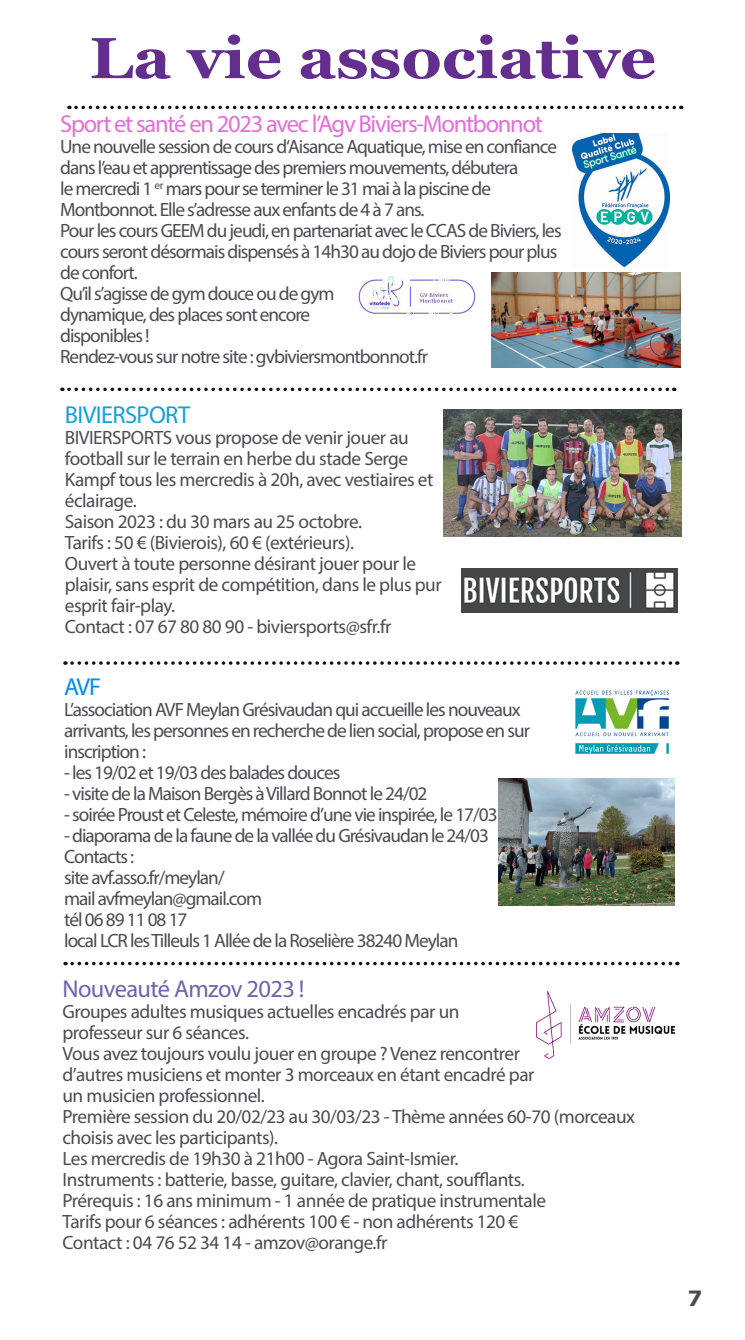
<style>
.page{position:relative;width:745px;height:1340px;background:#fff}
.page>*{position:absolute;margin:0;border:0;box-sizing:border-box;transform-origin:0 0}
.t1{font:700 57.75px "Georgia";color:#642e8e;scale:1.1 1}
.t2{font:24.5px "Myriad Pro";letter-spacing:-.05em;color:#e36fd6}
.t3{font:24.5px "Myriad Pro";letter-spacing:-.025em;color:#6d63ac}
.t4{font:24.5px "Myriad Pro";letter-spacing:-.025em;color:#16a0db}
.t5{font:24.5px "Myriad Pro";color:#008cee}
.t6{font:700 21px "Verdana";color:#4c4b52}
.t7{font:19.25px/21px "Myriad Pro";letter-spacing:-.045em;color:#4c4b52}
.t8{font:19.25px/21px "Myriad Pro";letter-spacing:-.025em;color:#4c4b52}
</style>
<div class="page">
<svg style="left:69px;top:387px;width:605px;height:4px"></svg>
<svg style="left:76px;top:106px;width:605px;height:3px"></svg>
<svg style="left:72px;top:661px;width:605px;height:4px"></svg>
<img style="left:572px;top:133px;width:97px;height:135px">
<img style="left:358px;top:275px;width:118px;height:40px">
<svg style="left:72px;top:961px;width:605px;height:4px"></svg>
<img style="left:443px;top:410px;width:238px;height:126px">
<img style="left:461px;top:568px;width:216px;height:45px">
<img style="left:498px;top:779px;width:175px;height:126px">
<img style="left:575px;top:690px;width:94px;height:64px">
<img style="left:491px;top:273px;width:189px;height:95px">
<img style="left:536px;top:991px;width:137px;height:67px">
<p class="t1" style="left:89px;top:15px;width:516px">La vie associative</p>
<p class="t2" style="left:60px;top:109px;width:484px">Sport et santé en 2023 avec l’Agv Biviers-Montbonnot</p>
<p class="t7" style="left:60px;top:136px;width:498px">Une nouvelle session de cours d‘Aisance Aquatique, mise en confiance dans l’eau et apprentissage des premiers mouvements, débutera<br>le mercredi 1 <sup>er</sup> mars pour se terminer le 31 mai à la piscine de Montbonnot. Elle s’adresse aux enfants de 4 à 7 ans.</p>
<p class="t7" style="left:60px;top:220px;width:502px">Pour les cours GEEM du jeudi, en partenariat avec le CCAS de Biviers, les cours seront désormais dispensés à 14h30 au dojo de Biviers pour plus de confort.</p>
<p class="t7" style="left:60px;top:283px;width:276px">Qu’il s’agisse de gym douce ou de gym dynamique, des places sont encore disponibles !</p>
<p class="t7" style="left:60px;top:346px;width:369px">Rendez-vous sur notre site : gvbiviersmontbonnot.fr</p>
<p class="t4" style="left:65px;top:400px;width:127px">BIVIERSPORT</p>
<p class="t8" style="left:65px;top:427px;width:370px">BIVIERSPORTS vous propose de venir jouer au football sur le terrain en herbe du stade Serge Kampf tous les mercredis à 20h, avec vestiaires et éclairage.</p>
<p class="t8" style="left:65px;top:511px;width:298px">Saison 2023 : du 30 mars au 25 octobre.</p>
<p class="t8" style="left:65px;top:532px;width:290px">Tarifs : 50 € (Bivierois), 60 € (extérieurs).</p>
<p class="t8" style="left:65px;top:553px;width:378px">Ouvert à toute personne désirant jouer pour le plaisir, sans esprit de compétition, dans le plus pur esprit fair-play.</p>
<p class="t8" style="left:65px;top:616px;width:328px">Contact : 07 67 80 80 90 - biviersports@sfr.fr</p>
<p class="t5" style="left:64px;top:671px;width:38px">AVF</p>
<p class="t7" style="left:64px;top:698px;width:467px">L’association AVF Meylan Grésivaudan qui accueille les nouveaux arrivants, les personnes en recherche de lien social, propose en sur inscription :</p>
<p class="t7" style="left:64px;top:761px;width:278px">- les 19/02 et 19/03 des balades douces</p>
<p class="t7" style="left:64px;top:782px;width:364px">- visite de la Maison Bergès à Villard Bonnot le 24/02</p>
<p class="t7" style="left:64px;top:803px;width:435px">- soirée Proust et Celeste, mémoire d’une vie inspirée, le 17/03</p>
<p class="t7" style="left:64px;top:824px;width:426px">- diaporama de la faune de la vallée du Grésivaudan le 24/03</p>
<p class="t7" style="left:64px;top:845px;width:72px">Contacts :</p>
<p class="t7" style="left:64px;top:866px;width:162px">site avf.asso.fr/meylan/</p>
<p class="t7" style="left:64px;top:887px;width:199px">mail avfmeylan@gmail.com</p>
<p class="t7" style="left:64px;top:908px;width:125px">tél 06 89 11 08 17</p>
<p class="t7" style="left:64px;top:929px;width:395px">local LCR les Tilleuls 1 Allée de la Roselière 38240 Meylan</p>
<p class="t3" style="left:62px;top:974px;width:243px">Nouveauté Amzov 2023 !</p>
<p class="t8" style="left:62px;top:1001px;width:398px">Groupes adultes musiques actuelles encadrés par un professeur sur 6 séances.</p>
<p class="t8" style="left:62px;top:1043px;width:473px">Vous avez toujours voulu jouer en groupe ? Venez rencontrer d’autres musiciens et monter 3 morceaux en étant encadré par un musicien professionnel.</p>
<p class="t8" style="left:62px;top:1106px;width:573px">Première session du 20/02/23 au 30/03/23 - Thème années 60-70 (morceaux choisis avec les participants).</p>
<p class="t8" style="left:62px;top:1148px;width:397px">Les mercredis de 19h30 à 21h00 - Agora Saint-Ismier.</p>
<p class="t8" style="left:62px;top:1169px;width:463px">Instruments : batterie, basse, guitare, clavier, chant, soufflants.</p>
<p class="t8" style="left:62px;top:1190px;width:485px">Prérequis : 16 ans minimum - 1 année de pratique instrumentale</p>
<p class="t8" style="left:62px;top:1211px;width:457px">Tarifs pour 6 séances : adhérents 100 € - non adhérents 120 €</p>
<p class="t8" style="left:62px;top:1232px;width:326px">Contact : 04 76 52 34 14 - amzov@orange.fr</p>
<p class="t6" style="left:687px;top:1285px;width:16px">7</p>
</div>
